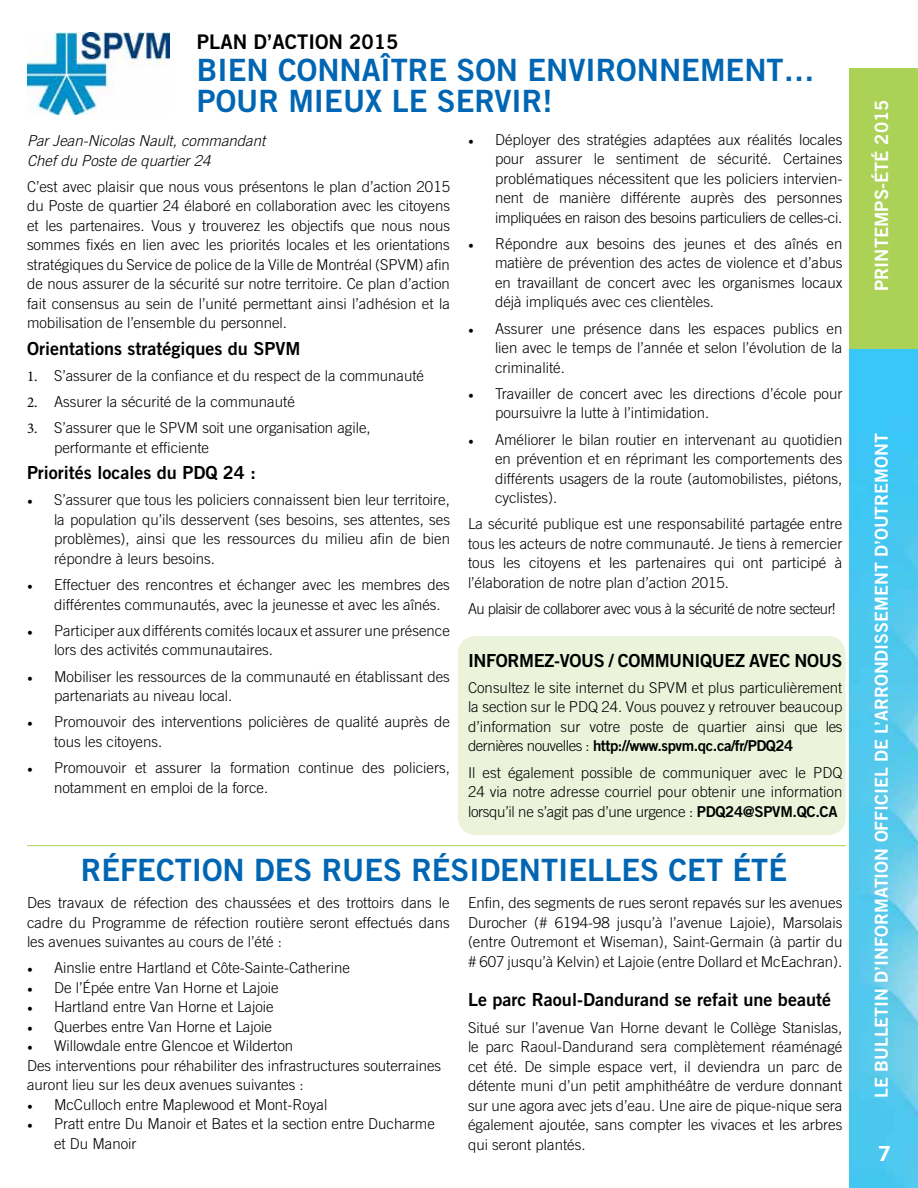
<style>
.page{position:relative;width:918px;height:1188px;background:#fff}
.page>*{position:absolute;margin:0;border:0;box-sizing:border-box;transform-origin:0 0}
.t1{font:30.75px/31.5px "Trade Gothic Bold Two";color:#0066b3}
.t2{font:20.85px "Trade Gothic Bold Two";color:#fff}
.t3{font:20.1px "Trade Gothic Bold Two";color:#000}
.t4{font:18.3px "Trade Gothic Bold Two";color:#fff}
.t5{font:18px "Trade Gothic Bold Two";color:#000}
.t6{font:18px "Trade Gothic Bold Two";letter-spacing:-.02em;color:#000}
.t7{font:17.85px "Trade Gothic Bold Two";color:#fff}
.t8{font:300 15px/19.5px "Trade Gothic";color:#000;text-align:justify}
.t9{font:300 15px "Trade Gothic";letter-spacing:-.03em;color:#000}
.t10{font:italic 300 15px/19.5px "Trade Gothic";color:#000}
.t11{font:15px "Trade Gothic Bold Two";letter-spacing:-.03em;color:#000}
.s1{font-family:"Minion Pro";font-weight:400}
.s2{font-family:"Trade Gothic";font-weight:300}
.s3{font-family:"Trade Gothic Bold Two";font-weight:400}
</style>
<div class="page">
<div style="left:458px;top:636px;width:388px;height:199px;background:#ebf4db;border-radius:18px"></div>
<img style="left:850px;top:349px;width:68px;height:839px">
<div style="left:850px;top:68px;width:68px;height:281px;background:#abd157"></div>
<img style="left:28px;top:33px;width:141px;height:82px">
<hr style="left:27px;top:845px;width:819px;height:1px;background:#abd157">
<h3 class="t3" style="left:197px;top:30px;width:203px">PLAN D’ACTION 2015</h3>
<h1 class="t1" style="left:197px;top:54px;width:619px">BIEN CONNAÎTRE SON ENVIRONNEMENT…<br>POUR MIEUX LE SERVIR!</h1>
<p class="t10" style="left:27px;top:131px;width:240px">Par Jean-Nicolas Nault, commandant<br>Chef du Poste de quartier 24</p>
<p class="t8" style="left:27px;top:177px;width:425px">C’est avec plaisir que nous vous présentons le plan d’action 2015 du Poste de quartier 24 élaboré en collaboration avec les citoyens et les partenaires. Vous y trouverez les objectifs que nous nous sommes fixés en lien avec les priorités locales et les orientations stratégiques du Service de police de la Ville de Montréal (SPVM) afin de nous assurer de la sécurité sur notre territoire. Ce plan d’action fait consensus au sein de l’unité permettant ainsi l’adhésion et la mobilisation de l’ensemble du personnel.</p>
<p class="t5" style="left:27px;top:337px;width:275px">Orientations stratégiques du SPVM</p>
<p class="t8" style="left:27px;top:366px;width:399px"><span class="s1">1.</span> S’assurer de la confiance et du respect de la communauté</p>
<p class="t8" style="left:27px;top:392px;width:269px"><span class="s1">2.</span> Assurer la sécurité de la communauté</p>
<p class="t8" style="left:54px;top:418px;width:318px;text-indent:-27px"><span class="s1">3.</span> S’assurer que le SPVM soit une organisation agile, performante et efficiente</p>
<p class="t5" style="left:27px;top:462px;width:230px">Priorités locales du PDQ 24 :</p>
<p class="t8" style="left:54px;top:490px;width:398px;text-indent:-27px"><span class="s1">•</span> S’assurer que tous les policiers connaissent bien leur territoire, la population qu’ils desservent (ses besoins, ses attentes, ses problèmes), ainsi que les ressources du milieu afin de bien répondre à leurs besoins.</p>
<p class="t8" style="left:54px;top:575px;width:397px;text-indent:-27px"><span class="s1">•</span> Effectuer des rencontres et échanger avec les membres des différentes communautés, avec la jeunesse et avec les aînés.</p>
<p class="t8" style="left:54px;top:621px;width:397px;text-indent:-27px"><span class="s1">•</span> Participer aux différents comités locaux et assurer une présence lors des activités communautaires.</p>
<p class="t8" style="left:54px;top:666px;width:397px;text-indent:-27px"><span class="s1">•</span> Mobiliser les ressources de la communauté en établissant des partenariats au niveau local.</p>
<p class="t8" style="left:54px;top:712px;width:397px;text-indent:-27px"><span class="s1">•</span> Promouvoir des interventions policières de qualité auprès de tous les citoyens.</p>
<p class="t8" style="left:54px;top:758px;width:397px;text-indent:-27px"><span class="s1">•</span> Promouvoir et assurer la formation continue des policiers, notamment en emploi de la force.</p>
<p class="t8" style="left:495px;top:129px;width:349px;text-indent:-27px"><span class="s1">•</span> Déployer des stratégies adaptées aux réalités locales pour assurer le sentiment de sécurité. Certaines problématiques nécessitent que les policiers intervien&shy;nent de manière différente auprès des personnes impliquées en raison des besoins particuliers de celles-ci.</p>
<p class="t8" style="left:495px;top:234px;width:349px;text-indent:-27px"><span class="s1">•</span> Répondre aux besoins des jeunes et des aînés en matière de prévention des actes de violence et d’abus en travaillant de concert avec les organismes locaux déjà impliqués avec ces clientèles.</p>
<p class="t8" style="left:495px;top:318px;width:349px;text-indent:-27px"><span class="s1">•</span> Assurer une présence dans les espaces publics en lien avec le temps de l’année et selon l’évolution de la criminalité.</p>
<p class="t8" style="left:495px;top:384px;width:349px;text-indent:-27px"><span class="s1">•</span> Travailler de concert avec les directions d’école pour poursuivre la lutte à l’intimidation.</p>
<p class="t8" style="left:495px;top:429px;width:349px;text-indent:-27px"><span class="s1">•</span> Améliorer le bilan routier en intervenant au quotidien en prévention et en réprimant les comportements des différents usagers de la route (automobilistes, piétons, cyclistes).</p>
<p class="t8" style="left:468px;top:514px;width:376px">La sécurité publique est une responsabilité partagée entre tous les acteurs de notre communauté. Je tiens à remercier tous les citoyens et les partenaires qui ont participé à l’élaboration de notre plan d’action 2015.</p>
<p class="t9" style="left:468px;top:600px;width:369px">Au plaisir de collaborer avec vous à la sécurité de notre secteur!</p>
<p class="t6" style="left:468px;top:649px;width:376px">INFORMEZ-VOUS / COMMUNIQUEZ AVEC NOUS</p>
<p class="t8" style="left:468px;top:678px;width:376px">Consultez le site internet du SPVM et plus particulièrement la section sur le PDQ 24. Vous pouvez y retrouver beaucoup d’information sur votre poste de quartier ainsi que les</p>
<p class="t11" style="left:468px;top:737px;width:327px"><span class="s2">dernières nouvelles :</span> http://www.spvm.qc.ca/fr/PDQ24</p>
<p class="t8" style="left:468px;top:762px;width:376px">Il est également possible de communiquer avec le PDQ 24 via notre adresse courriel pour obtenir une information lorsqu’il ne s’agit pas d’une urgence : <span class="s3">PDQ24@SPVM.QC.CA</span></p>
<h1 class="t1" style="left:81px;top:854px;width:708px">RÉFECTION DES RUES RÉSIDENTIELLES CET ÉTÉ</h1>
<p class="t8" style="left:468px;top:893px;width:376px">Enfin, des segments de rues seront repavés sur les avenues Durocher (# 6194-98 jusqu’à l’avenue Lajoie), Marsolais (entre Outremont et Wiseman), Saint-Germain (à partir du # 607 jusqu’à Kelvin) et Lajoie (entre Dollard et McEachran).</p>
<p class="t5" style="left:468px;top:989px;width:365px">Le parc Raoul-Dandurand se refait une beauté</p>
<p class="t8" style="left:468px;top:1017px;width:376px">Situé sur l’avenue Van Horne devant le Collège Stanislas, le parc Raoul-Dandurand sera complètement réaménagé cet été. De simple espace vert, il deviendra un parc de détente muni d’un petit amphithéâtre de verdure donnant sur une agora avec jets d’eau. Une aire de pique-nique sera également ajoutée, sans compter les vivaces et les arbres qui seront plantés.</p>
<p class="t8" style="left:27px;top:893px;width:424px">Des travaux de réfection des chaussées et des trottoirs dans le cadre du Programme de réfection routière seront effectués dans les avenues suivantes au cours de l’été :</p>
<p class="t8" style="left:27px;top:958px;width:324px"><span class="s1">•</span> Ainslie entre Hartland et Côte-Sainte-Catherine</p>
<p class="t8" style="left:27px;top:978px;width:253px"><span class="s1">•</span> De l’Épée entre Van Horne et Lajoie</p>
<p class="t8" style="left:27px;top:997px;width:248px"><span class="s1">•</span> Hartland entre Van Horne et Lajoie</p>
<p class="t8" style="left:27px;top:1017px;width:247px"><span class="s1">•</span> Querbes entre Van Horne et Lajoie</p>
<p class="t8" style="left:27px;top:1036px;width:416px;text-align:left"><span class="s1">•</span> Willowdale entre Glencoe et Wilderton<br>Des interventions pour réhabiliter des infrastructures souterraines auront lieu sur les deux avenues suivantes :</p>
<p class="t8" style="left:27px;top:1095px;width:302px"><span class="s1">•</span> McCulloch entre Maplewood et Mont-Royal</p>
<p class="t8" style="left:54px;top:1114px;width:382px;text-indent:-27px"><span class="s1">•</span> Pratt entre Du Manoir et Bates et la section entre Ducharme et Du Manoir</p>
<p class="t4" style="left:870px;top:291px;width:193px;rotate:-90deg">PRINTEMPS-ÉTÉ 2015</p>
<p class="t7" style="left:870px;top:1098px;width:666px;rotate:-90deg">LE BULLETIN D’INFORMATION OFFICIEL DE L’ARRONDISSEMENT D’OUTREMONT</p>
<h2 class="t2" style="left:878px;top:1141px;width:14px">7</h2>
</div>
